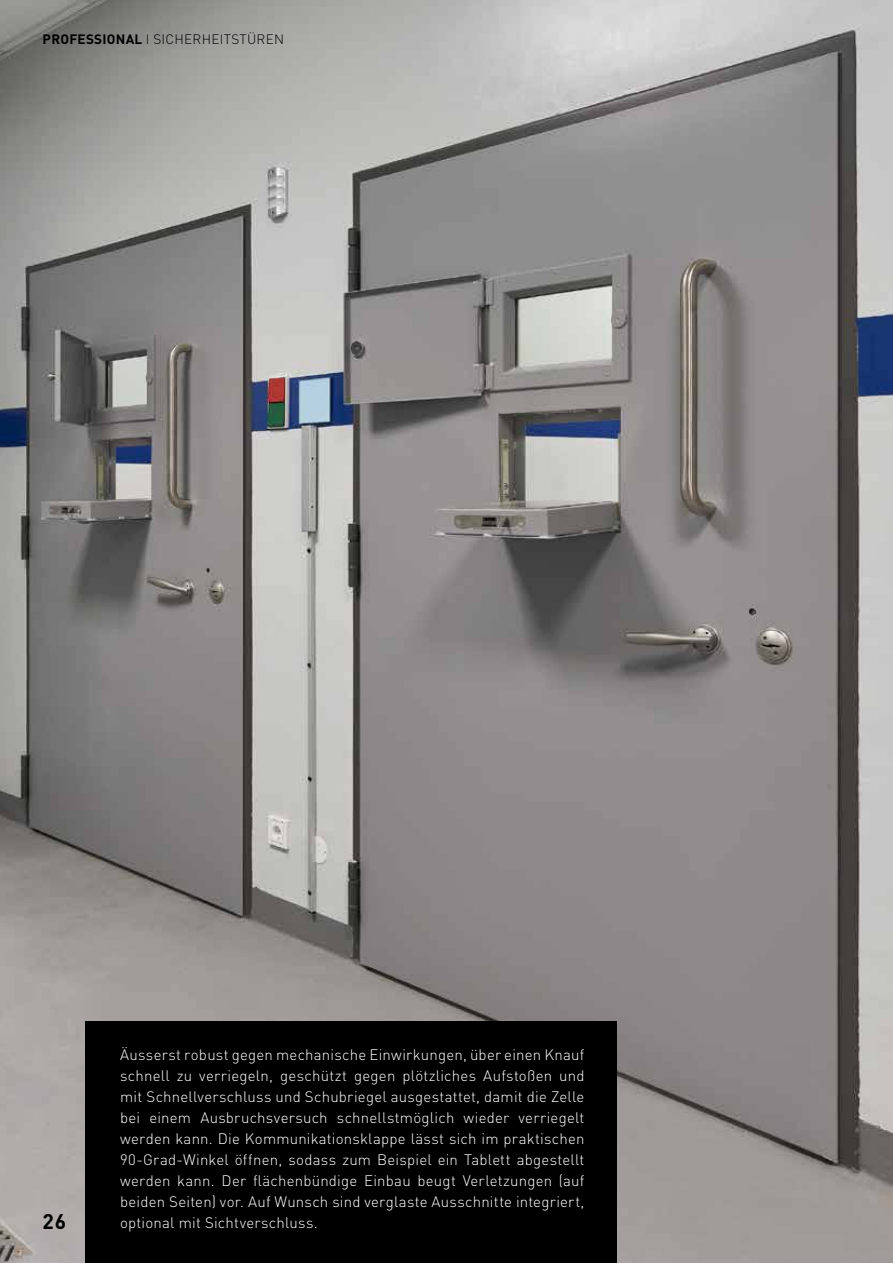
<style>
.page{position:relative;width:893px;height:1263px;background:#fff}
.page>*{position:absolute;margin:0;border:0;box-sizing:border-box;transform-origin:0 0}
.t1{font:700 21px "DIN Pro";color:#000}
.t2{font:300 15px/21px "DIN Pro";letter-spacing:.015em;color:#fff;text-align:justify}
.t3{font:300 13.5px "DIN Pro";letter-spacing:.02em;color:#000}
.s1{font-weight:700}
</style>
<div class="page">
<img style="left:0;top:0;width:893px;height:1263px">
<div style="left:85px;top:1021px;width:532px;height:242px;background:#000"></div>
<p class="t3" style="left:43px;top:30px;width:243px"><span class="s1">PROFESSIONAL</span> I SICHERHEITSTÜREN</p>
<p class="t2" style="left:120px;top:1043px;width:466px">Äusserst robust gegen mechanische Einwirkungen, über einen Knauf schnell zu verriegeln, geschützt gegen plötzliches Aufstoßen und mit Schnellverschluss und Schubriegel ausgestattet, damit die Zelle bei einem Ausbruchsversuch schnellstmöglich wieder verriegelt werden kann. Die Kommunikationsklappe lässt sich im praktischen 90-Grad-Winkel öffnen, sodass zum Beispiel ein Tablett abgestellt werden kann. Der flächenbündige Einbau beugt Verletzungen (auf beiden Seiten) vor. Auf Wunsch sind verglaste Ausschnitte integriert,</p>
<h1 class="t1" style="left:43px;top:1207px;width:25px">26</h1>
<p class="t2" style="left:120px;top:1211px;width:199px">optional mit Sichtverschluss.</p>
</div>
